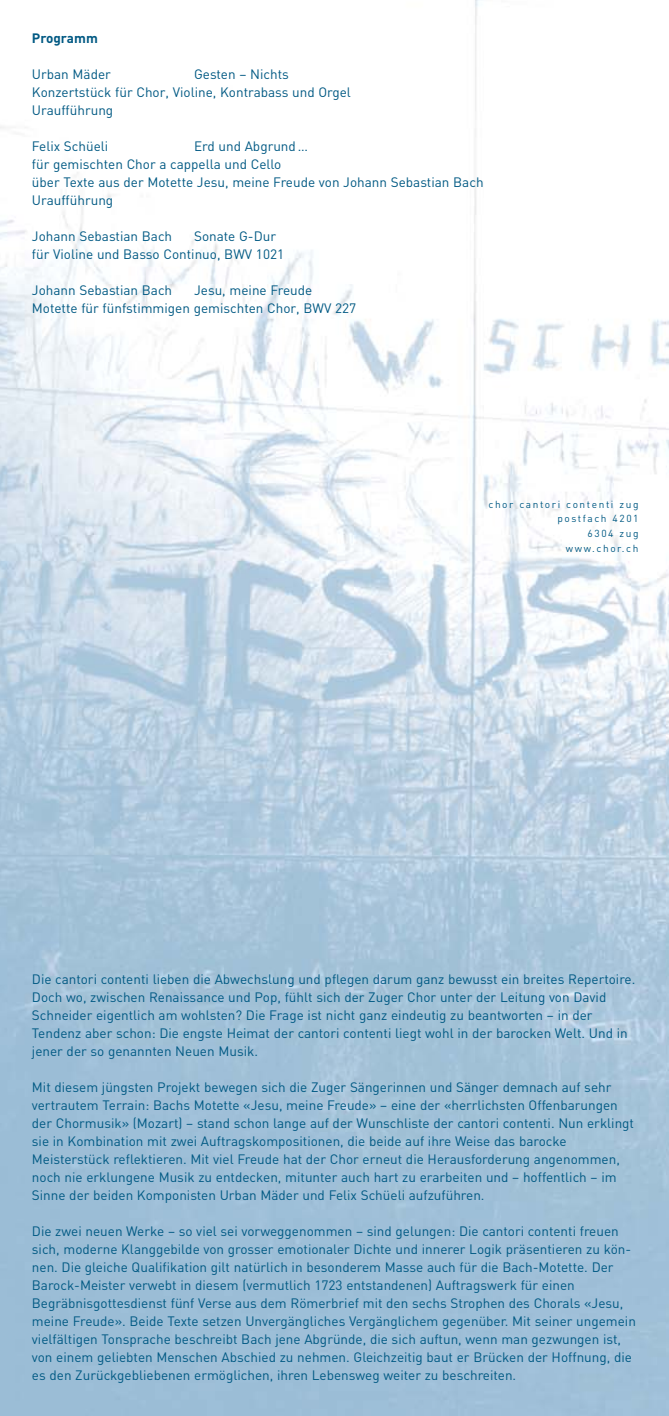
<style>
.page{position:relative;width:669px;height:1416px;background:#fff}
.page>*{position:absolute;margin:0;border:0;box-sizing:border-box;transform-origin:0 0}
.t1{font:13.5px/18px "DIN";color:#005983}
.t2{font:700 13.5px "DIN";color:#005983}
.t3{font:10.12px/14.6px "DIN";letter-spacing:.155em;color:#005983;text-align:right}
</style>
<div class="page">
<img style="left:0;top:0;width:668px;height:1415px">
<p class="t2" style="left:32px;top:33px;width:67px">Programm</p>
<p class="t1" style="left:32px;top:66px;width:80px">Urban Mäder</p>
<p class="t1" style="left:32px;top:66px;width:320px;text-indent:162px">Gesten – Nichts<br>Konzertstück für Chor, Violine, Kontrabass und Orgel<br>Uraufführung</p>
<p class="t1" style="left:32px;top:138px;width:78px">Felix Schüeli</p>
<p class="t1" style="left:32px;top:138px;width:453px;text-indent:162px">Erd und Abgrund …<br>für gemischten Chor a cappella und Cello<br>über Texte aus der Motette Jesu, meine Freude von Johann Sebastian Bach Uraufführung</p>
<p class="t1" style="left:32px;top:228px;width:142px">Johann Sebastian Bach</p>
<p class="t1" style="left:32px;top:228px;width:253px;text-indent:162px">Sonate G-Dur für Violine und Basso Continuo, BWV 1021</p>
<p class="t1" style="left:32px;top:282px;width:142px">Johann Sebastian Bach</p>
<p class="t1" style="left:32px;top:282px;width:326px;text-indent:162px">Jesu, meine Freude<br>Motette für fünfstimmigen gemischten Chor, BWV 227</p>
<p class="t3" style="left:488px;top:498px;width:151px">chor cantori contenti zug postfach 4201<br>6304 zug<br>www.chor.ch</p>
<p class="t1" style="left:32px;top:971px;width:604px">Die cantori contenti lieben die Abwechslung und pflegen darum ganz bewusst ein breites Repertoire.<br>Doch wo, zwischen Renaissance und Pop, fühlt sich der Zuger Chor unter der Leitung von David Schneider eigentlich am wohlsten? Die Frage ist nicht ganz eindeutig zu beantworten – in der Tendenz aber schon: Die engste Heimat der cantori contenti liegt wohl in der barocken Welt. Und in jener der so genannten Neuen Musik.</p>
<p class="t1" style="left:32px;top:1079px;width:603px">Mit diesem jüngsten Projekt bewegen sich die Zuger Sängerinnen und Sänger demnach auf sehr vertrautem Terrain: Bachs Motette «Jesu, meine Freude» – eine der «herrlichsten Offenbarungen der Chormusik» (Mozart) – stand schon lange auf der Wunschliste der cantori contenti. Nun erklingt sie in Kombination mit zwei Auftragskompositionen, die beide auf ihre Weise das barocke Meisterstück reflektieren. Mit viel Freude hat der Chor erneut die Herausforderung angenommen, noch nie erklungene Musik zu entdecken, mitunter auch hart zu erarbeiten und – hoffentlich – im Sinne der beiden Komponisten Urban Mäder und Felix Schüeli aufzuführen.</p>
<p class="t1" style="left:32px;top:1223px;width:605px">Die zwei neuen Werke – so viel sei vorweggenommen – sind gelungen: Die cantori contenti freuen sich, moderne Klanggebilde von grosser emotionaler Dichte und innerer Logik präsentieren zu kön&shy;nen. Die gleiche Qualifikation gilt natürlich in besonderem Masse auch für die Bach-Motette. Der Barock-Meister verwebt in diesem (vermutlich 1723 entstandenen) Auftragswerk für einen Begräbnisgottesdienst fünf Verse aus dem Römerbrief mit den sechs Strophen des Chorals «Jesu, meine Freude». Beide Texte setzen Unvergängliches Vergänglichem gegenüber. Mit seiner ungemein vielfältigen Tonsprache beschreibt Bach jene Abgründe, die sich auftun, wenn man gezwungen ist, von einem geliebten Menschen Abschied zu nehmen. Gleichzeitig baut er Brücken der Hoffnung, die es den Zurückgebliebenen ermöglichen, ihren Lebensweg weiter zu beschreiten.</p>
</div>
